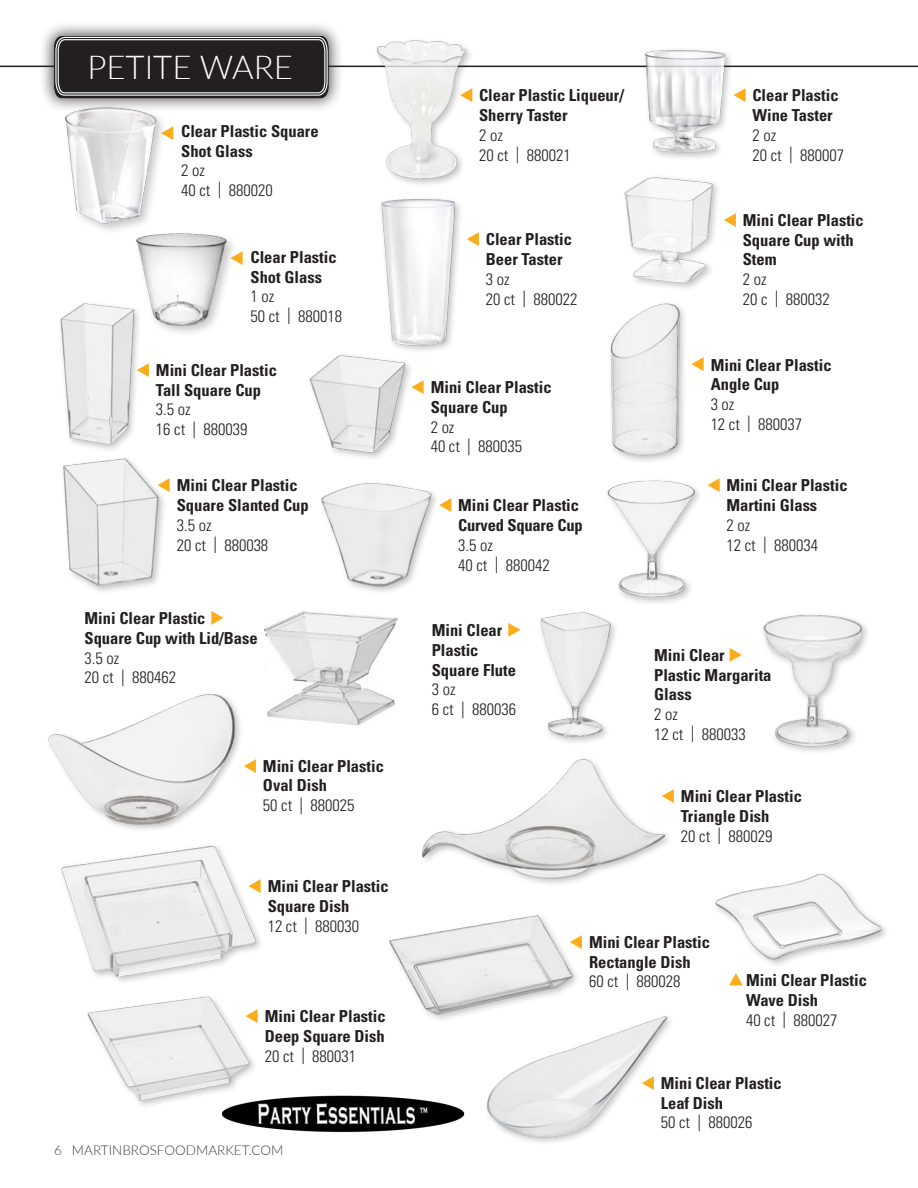
<style>
.page{position:relative;width:918px;height:1188px;background:#fff}
.page>*{position:absolute;margin:0;border:0;box-sizing:border-box;transform-origin:0 0}
.t1{font:300 33px "Lato";color:#fff}
.t2{font:700 condensed 16.5px/19.8px "Univers LT Std";color:#231f20}
.t3{font:300 condensed 16.5px/19.8px "Univers LT Std";color:#231f20}
.t4{font:300 13.5px "Lato";color:#3e3e3f}
.s1{color:#faad19}
.s2{font-weight:700}
.s3{font-weight:300}
</style>
<div class="page">
<hr style="left:0;top:66px;width:918px;height:1px;background:#231f20">
<div style="left:39px;top:21px;width:305px;height:92px;background:#231f20;opacity:.75"></div>
<svg style="left:54px;top:36px;width:275px;height:62px;background:#363233"></svg>
<img style="left:610px;top:303px;width:75px;height:158px">
<div style="left:641px;top:46px;width:93px;height:115px;background:#fff"></div>
<img style="left:637px;top:50px;width:92px;height:108px">
<img style="left:381px;top:199px;width:79px;height:152px">
<img style="left:63px;top:458px;width:101px;height:134px">
<img style="left:321px;top:482px;width:115px;height:110px">
<img style="left:368px;top:40px;width:107px;height:145px">
<img style="left:624px;top:177px;width:92px;height:112px">
<img style="left:486px;top:1016px;width:185px;height:126px">
<img style="left:715px;top:874px;width:171px;height:91px">
<img style="left:309px;top:355px;width:101px;height:102px">
<img style="left:389px;top:915px;width:190px;height:109px">
<img style="left:422px;top:759px;width:247px;height:125px">
<img style="left:61px;top:845px;width:199px;height:137px">
<img style="left:540px;top:612px;width:75px;height:129px">
<img style="left:87px;top:996px;width:167px;height:110px">
<div style="left:605px;top:478px;width:98px;height:128px;background:#231f20;opacity:.35"></div>
<img style="left:605px;top:478px;width:95px;height:123px">
<img style="left:48px;top:694px;width:193px;height:136px">
<img style="left:60px;top:303px;width:78px;height:146px">
<img style="left:763px;top:614px;width:102px;height:136px">
<img style="left:127px;top:233px;width:106px;height:105px">
<div style="left:63px;top:105px;width:106px;height:131px;background:#fff"></div>
<img style="left:59px;top:99px;width:104px;height:132px">
<div style="left:212px;top:1086px;width:261px;height:56px;background:#fff"></div>
<img style="left:222px;top:1095px;width:243px;height:38px">
<img style="left:264px;top:611px;width:134px;height:115px">
<p class="t1" style="left:87px;top:44px;width:207px">PETITE WARE</p>
<p class="t2" style="left:160px;top:122px;width:160px"><span class="s1">▼</span> Clear Plastic Square</p>
<p class="t2" style="left:181px;top:141px;width:73px">Shot Glass</p>
<p class="t3" style="left:181px;top:161px;width:25px">2 oz</p>
<p class="t3" style="left:181px;top:180px;width:93px">40 ct | 880020</p>
<p class="t2" style="left:229px;top:247px;width:109px"><span class="s1">▼</span> Clear Plastic</p>
<p class="t2" style="left:250px;top:267px;width:73px">Shot Glass</p>
<p class="t3" style="left:250px;top:286px;width:25px">1 oz</p>
<p class="t3" style="left:250px;top:306px;width:93px">50 ct | 880018</p>
<p class="t2" style="left:136px;top:360px;width:143px"><span class="s1">▼</span> Mini Clear Plastic</p>
<p class="t3" style="left:156px;top:380px;width:107px"><span class="s2">Tall Square Cup<br></span>3.5 oz<br>16 ct | 880039</p>
<p class="t2" style="left:157px;top:476px;width:143px"><span class="s1">▼</span> Mini Clear Plastic</p>
<p class="t2" style="left:177px;top:495px;width:134px">Square Slanted Cup<br><span class="s3">3.5 oz<br>20 ct | 880038</span></p>
<p class="t2" style="left:85px;top:608px;width:123px">Mini Clear Plastic</p>
<p class="t2" style="left:85px;top:628px;width:175px">Square Cup with Lid/Base<br><span class="s3">3.5 oz<br>20 ct | 880462</span></p>
<p class="t2" style="left:243px;top:756px;width:143px"><span class="s1">▼</span> Mini Clear Plastic</p>
<p class="t3" style="left:263px;top:776px;width:93px"><span class="s2">Oval Dish<br></span>50 ct | 880025</p>
<p class="t2" style="left:248px;top:876px;width:143px"><span class="s1">▼</span> Mini Clear Plastic</p>
<p class="t3" style="left:268px;top:896px;width:93px"><span class="s2">Square Dish<br></span>12 ct | 880030</p>
<p class="t2" style="left:245px;top:1006px;width:143px"><span class="s1">▼</span> Mini Clear Plastic</p>
<p class="t2" style="left:265px;top:1026px;width:122px">Deep Square Dish<br><span class="s3">20 ct | 880031</span></p>
<p class="t4" style="left:54px;top:1140px;width:231px">6 MARTINBROSFOODMARKET.COM</p>
<p class="t2" style="left:459px;top:85px;width:166px"><span class="s1">▼</span> Clear Plastic Liqueur/</p>
<p class="t3" style="left:479px;top:105px;width:93px"><span class="s2">Sherry Taster<br></span>2 oz<br>20 ct | 880021</p>
<p class="t2" style="left:466px;top:230px;width:108px"><span class="s1">▼</span> Clear Plastic</p>
<p class="t3" style="left:486px;top:250px;width:93px"><span class="s2">Beer Taster<br></span>3 oz<br>20 ct | 880022</p>
<p class="t2" style="left:411px;top:377px;width:143px"><span class="s1">▼</span> Mini Clear Plastic</p>
<p class="t3" style="left:431px;top:397px;width:93px"><span class="s2">Square Cup<br></span>2 oz<br>40 ct | 880035</p>
<p class="t2" style="left:438px;top:495px;width:143px"><span class="s1">▼</span> Mini Clear Plastic</p>
<p class="t3" style="left:458px;top:515px;width:126px"><span class="s2">Curved Square Cup<br></span>3.5 oz<br>40 ct | 880042</p>
<p class="t2" style="left:432px;top:620px;width:86px">Mini Clear<br>Plastic<br>Square Flute<br><span class="s3">3 oz<br>6 ct | 880036</span></p>
<p class="t2" style="left:732px;top:85px;width:108px"><span class="s1">▼</span> Clear Plastic</p>
<p class="t3" style="left:752px;top:105px;width:93px"><span class="s2">Wine Taster<br></span>2 oz<br>20 ct | 880007</p>
<p class="t2" style="left:723px;top:210px;width:143px"><span class="s1">▼</span> Mini Clear Plastic</p>
<p class="t2" style="left:743px;top:230px;width:112px">Square Cup with<br>Stem<br><span class="s3">2 oz<br>20 c | 880032</span></p>
<p class="t2" style="left:691px;top:355px;width:143px"><span class="s1">▼</span> Mini Clear Plastic</p>
<p class="t3" style="left:711px;top:375px;width:93px"><span class="s2">Angle Cup<br></span>3 oz<br>12 ct | 880037</p>
<p class="t2" style="left:706px;top:476px;width:143px"><span class="s1">▼</span> Mini Clear Plastic</p>
<p class="t3" style="left:727px;top:496px;width:93px"><span class="s2">Martini Glass<br></span>2 oz<br>12 ct | 880034</p>
<p class="t2" style="left:654px;top:645px;width:119px">Mini Clear<br>Plastic Margarita<br>Glass<br><span class="s3">2 oz<br>12 ct | 880033</span></p>
<p class="t2" style="left:661px;top:786px;width:143px"><span class="s1">▼</span> Mini Clear Plastic</p>
<p class="t2" style="left:681px;top:806px;width:93px">Triangle Dish<br><span class="s3">20 ct | 880029</span></p>
<p class="t2" style="left:569px;top:932px;width:143px"><span class="s1">▼</span> Mini Clear Plastic</p>
<p class="t2" style="left:589px;top:952px;width:103px">Rectangle Dish<br><span class="s3">60 ct | 880028</span></p>
<p class="t2" style="left:746px;top:971px;width:123px">Mini Clear Plastic<br>Wave Dish<br><span class="s3">40 ct | 880027</span></p>
<p class="t2" style="left:641px;top:1073px;width:143px"><span class="s1">▼</span> Mini Clear Plastic</p>
<p class="t3" style="left:661px;top:1093px;width:93px"><span class="s2">Leaf Dish<br></span>50 ct | 880026</p>
</div>
